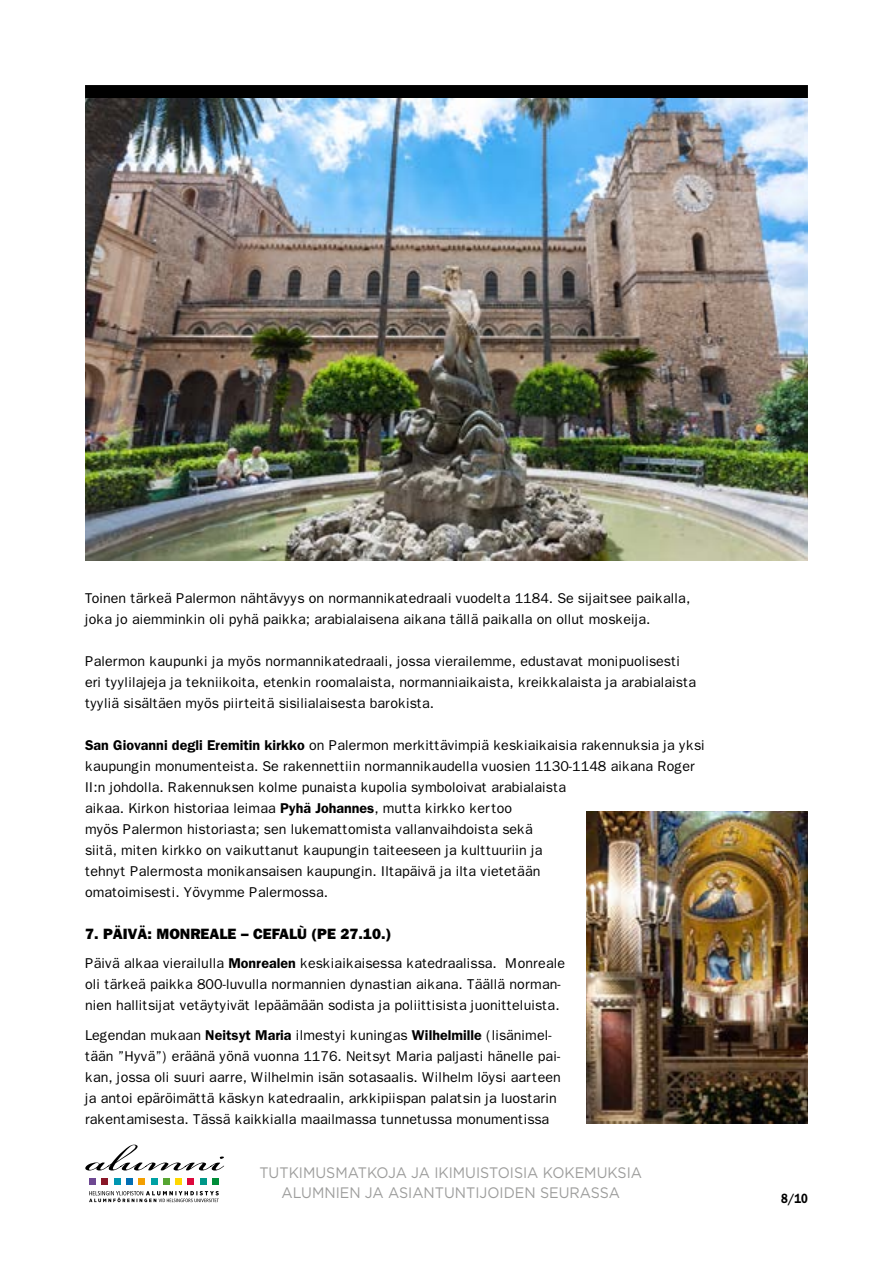
<style>
.page{position:relative;width:893px;height:1263px;background:#fff}
.page>*{position:absolute;margin:0;border:0;box-sizing:border-box;transform-origin:0 0}
.t1{font:15.15px/19.6px "Gotham";color:#9d9d9c;text-align:center;scale:.94 1}
.t2{font:800 15px "Franklin Gothic";color:#000}
.t3{font:14.25px/21px "Franklin Gothic";color:#000}
.t4{font:600 13.5px "Franklin Gothic";color:#000;scale:.83 1}
.s1{font-weight:600}
</style>
<div class="page">
<svg style="left:85px;top:1145px;width:139px;height:25px"></svg>
<div style="left:89px;top:1178px;width:7px;height:7px;background:#6e4892"></div>
<div style="left:102px;top:1178px;width:6px;height:7px;background:#891728"></div>
<div style="left:114px;top:1178px;width:7px;height:7px;background:#0096b1"></div>
<div style="left:126px;top:1178px;width:7px;height:7px;background:#026eb3"></div>
<div style="left:138px;top:1178px;width:7px;height:7px;background:#f39f00"></div>
<div style="left:151px;top:1178px;width:6px;height:7px;background:#00a1a4"></div>
<div style="left:163px;top:1178px;width:7px;height:7px;background:#56a532"></div>
<div style="left:175px;top:1178px;width:7px;height:7px;background:#ffd700"></div>
<div style="left:187px;top:1178px;width:7px;height:7px;background:#dd083c"></div>
<div style="left:200px;top:1178px;width:6px;height:7px;background:#009788"></div>
<div style="left:212px;top:1178px;width:7px;height:7px;background:#008d39"></div>
<svg style="left:89px;top:1191px;width:130px;height:11px"></svg>
<div style="left:85px;top:85px;width:723px;height:15px;background:#000"></div>
<img style="left:85px;top:98px;width:723px;height:462px">
<img style="left:587px;top:812px;width:221px;height:312px">
<p class="t3" style="left:85px;top:587px;width:607px">Toinen tärkeä Palermon nähtävyys on normannikatedraali vuodelta 1184. Se sijaitsee paikalla, joka jo aiemminkin oli pyhä paikka; arabialaisena aikana tällä paikalla on ollut moskeija.</p>
<p class="t3" style="left:85px;top:650px;width:613px">Palermon kaupunki ja myös normannikatedraali, jossa vierailemme, edustavat monipuolisesti eri tyylilajeja ja tekniikoita, etenkin roomalaista, normanniaikaista, kreikkalaista ja arabialaista tyyliä sisältäen myös piirteitä sisilialaisesta barokista.</p>
<p class="t3" style="left:85px;top:734px;width:621px"><span class="s1">San Giovanni degli Eremitin kirkko</span> on Palermon merkittävimpiä keskiaikaisia rakennuksia ja yksi kaupungin monumenteista. Se rakennettiin normannikaudella vuosien 1130-1148 aikana Roger II:n johdolla. Rakennuksen kolme punaista kupolia symboloivat arabialaista<br>aikaa. Kirkon historiaa leimaa <span class="s1">Pyhä Johannes</span>, mutta kirkko kertoo<br>myös Palermon historiasta; sen lukemattomista vallanvaihdoista sekä<br>siitä, miten kirkko on vaikuttanut kaupungin taiteeseen ja kulttuuriin ja<br>tehnyt Palermosta monikansaisen kaupungin. Iltapäivä ja ilta vietetään<br>omatoimisesti. Yövymme Palermossa.</p>
<p class="t2" style="left:85px;top:925px;width:308px">7. PÄIVÄ: MONREALE – CEFALÙ (PE 27.10.)</p>
<p class="t3" style="left:85px;top:953px;width:482px">Päivä alkaa vierailulla <span class="s1">Monrealen</span> keskiaikaisessa katedraalissa. Monreale oli tärkeä paikka 800-luvulla normannien dynastian aikana. Täällä norman&shy;nien hallitsijat vetäytyivät lepäämään sodista ja poliittisista juonitteluista.</p>
<p class="t3" style="left:85px;top:1024px;width:477px">Legendan mukaan <span class="s1">Neitsyt Maria</span> ilmestyi kuningas <span class="s1">Wilhelmille</span> (lisänimel&shy;tään ”Hyvä”) eräänä yönä vuonna 1176. Neitsyt Maria paljasti hänelle pai&shy;kan, jossa oli suuri aarre, Wilhelmin isän sotasaalis. Wilhelm löysi aarteen ja antoi epäröimättä käskyn katedraalin, arkkipiispan palatsin ja luostarin rakentamisesta. Tässä kaikkialla maailmassa tunnetussa monumentissa</p>
<p class="t1" style="left:259px;top:1163px;width:409px">TUTKIMUSMATKOJA JA IKIMUISTOISIA KOKEMUKSIA<br>ALUMNIEN JA ASIANTUNTIJOIDEN SEURASSA</p>
<p class="t4" style="left:781px;top:1190px;width:34px">8/10</p>
</div>
